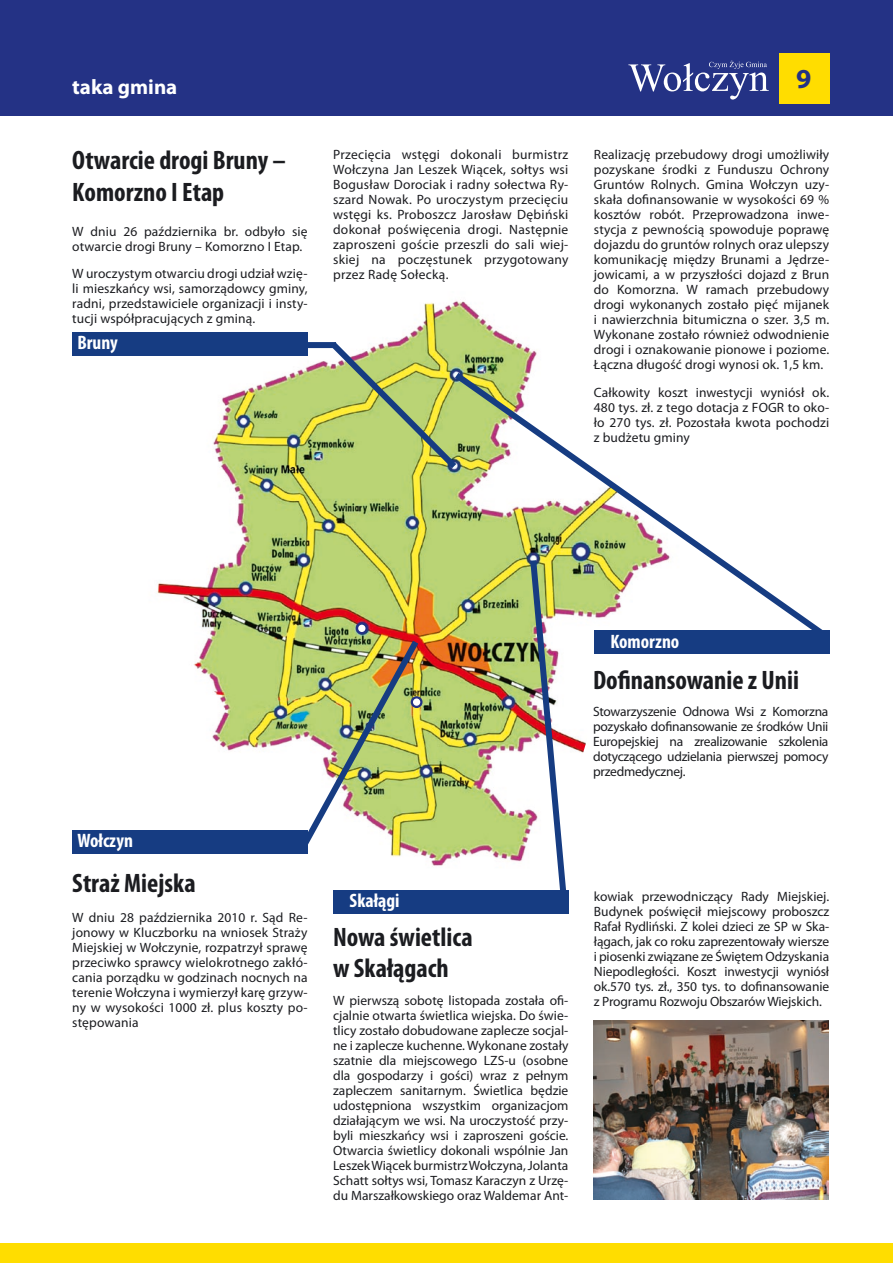
<style>
.page{position:relative;width:893px;height:1263px;background:#fff}
.page>*{position:absolute;margin:0;border:0;box-sizing:border-box;transform-origin:0 0}
.t1{font:700 27.6px "Myriad Pro";color:#243285}
.t2{font:700 condensed 26.7px/30.6px "Myriad Pro";color:#1b1c20}
.t3{font:700 21px "Myriad Pro";color:#fff}
.t4{font:700 condensed 19.5px "Myriad Pro";color:#fff}
.t5{font:13.5px/15px "Myriad Pro";letter-spacing:.01em;color:#1b1c20;text-align:justify}
</style>
<div class="page">
<img style="left:157px;top:300px;width:429px;height:611px">
<div style="left:72px;top:830px;width:236px;height:24px;background:#163c82"></div>
<img style="left:295px;top:634px;width:129px;height:220px">
<div style="left:72px;top:332px;width:236px;height:24px;background:#163c82"></div>
<img style="left:527px;top:643px;width:43px;height:258px">
<svg style="left:448px;top:367px;width:382px;height:276px"></svg>
<svg style="left:325px;top:336px;width:138px;height:139px;background:#b5c774"></svg>
<div style="left:0;top:0;width:893px;height:115px;background:#243285"></div>
<div style="left:1px;top:1244px;width:892px;height:19px;background:#fd0"></div>
<div style="left:779px;top:53px;width:50px;height:50px;background:#fd0"></div>
<svg style="left:628px;top:61px;width:141px;height:39px"></svg>
<div style="left:333px;top:890px;width:235px;height:23px;background:#163c82"></div>
<div style="left:594px;top:631px;width:235px;height:23px;background:#163c82"></div>
<svg style="left:411px;top:696px;width:12px;height:12px"></svg>
<div style="left:413px;top:698px;width:7px;height:8px;background:#fff;border-radius:50%"></div>
<svg style="left:356px;top:622px;width:12px;height:12px"></svg>
<div style="left:358px;top:625px;width:7px;height:7px;background:#fff;border-radius:50%"></div>
<div style="left:308px;top:342px;width:28px;height:6px;background:#163c82"></div>
<svg style="left:0;top:1244px;width:1px;height:19px"></svg>
<img style="left:594px;top:1020px;width:234px;height:179px">
<h3 class="t3" style="left:72px;top:73px;width:107px">taka gmina</h3>
<h2 class="t2" style="left:72px;top:143px;width:215px;line-height:32.1px">Otwarcie drogi Bruny –<br>Komorzno I Etap</h2>
<p class="t5" style="left:72px;top:223px;width:237px">W dniu 26 października br. odbyło się otwarcie drogi Bruny – Komorzno I Etap.</p>
<p class="t5" style="left:72px;top:266px;width:237px">W uroczystym otwarciu drogi udział wzię&shy;li mieszkańcy wsi, samorządowcy gminy, radni, przedstawiciele organizacji i insty&shy;tucji współpracujących z gminą.</p>
<h3 class="t4" style="left:77px;top:331px;width:42px">Bruny</h3>
<p class="t5" style="left:333px;top:147px;width:237px">Przecięcia wstęgi dokonali burmistrz Wołczyna Jan Leszek Wiącek, sołtys wsi Bogusław Dorociak i radny sołectwa Ry&shy;szard Nowak. Po uroczystym przecięciu wstęgi ks. Proboszcz Jarosław Dębiński dokonał poświęcenia drogi. Następnie zaproszeni goście przeszli do sali wiej&shy;skiej na poczęstunek przygotowany przez Radę Sołecką.</p>
<h1 class="t1" style="left:796px;top:61px;width:17px">9</h1>
<p class="t5" style="left:594px;top:147px;width:237px">Realizację przebudowy drogi umożliwiły pozyskane środki z Funduszu Ochrony Gruntów Rolnych. Gmina Wołczyn uzy&shy;skała dofinansowanie w wysokości 69 % kosztów robót. Przeprowadzona inwe&shy;stycja z pewnością spowoduje poprawę dojazdu do gruntów rolnych oraz ulepszy komunikację między Brunami a Jędrze&shy;jowicami, a w przyszłości dojazd z Brun do Komorzna. W ramach przebudowy drogi wykonanych zostało pięć mijanek i nawierzchnia bitumiczna o szer. 3,5 m.<br>Wykonane zostało również odwodnienie drogi i oznakowanie pionowe i poziome.<br>Łączna długość drogi wynosi ok. 1,5 km.</p>
<p class="t5" style="left:594px;top:384px;width:237px">Całkowity koszt inwestycji wyniósł ok.<br>480 tys. zł. z tego dotacja z FOGR to oko&shy;ło 270 tys. zł. Pozostała kwota pochodzi z budżetu gminy</p>
<h3 class="t4" style="left:77px;top:829px;width:57px">Wołczyn</h3>
<h2 class="t2" style="left:72px;top:867px;width:125px">Straż Miejska</h2>
<p class="t5" style="left:72px;top:910px;width:237px">W dniu 28 października 2010 r. Sąd Re&shy;jonowy w Kluczborku na wniosek Straży Miejskiej w Wołczynie, rozpatrzył sprawę przeciwko sprawcy wielokrotnego zakłó&shy;cania porządku w godzinach nocnych na terenie Wołczyna i wymierzył karę grzyw&shy;ny w wysokości 1000 zł. plus koszty po&shy;stępowania</p>
<h3 class="t4" style="left:610px;top:629px;width:70px">Komorzno</h3>
<h2 class="t2" style="left:593px;top:665px;width:207px">Dofinansowanie z Unii</h2>
<p class="t5" style="left:593px;top:704px;width:237px">Stowarzyszenie Odnowa Wsi z Komorzna pozyskało dofinansowanie ze środków Unii Europejskiej na zrealizowanie szkolenia dotyczącego udzielania pierwszej pomocy przedmedycznej.</p>
<h3 class="t4" style="left:350px;top:888px;width:52px">Skałągi</h3>
<h2 class="t2" style="left:333px;top:922px;width:141px">Nowa świetlica w Skałągach</h2>
<p class="t5" style="left:333px;top:993px;width:237px">W pierwszą sobotę listopada została ofi&shy;cjalnie otwarta świetlica wiejska. Do świe&shy;tlicy zostało dobudowane zaplecze socjal&shy;ne i zaplecze kuchenne. Wykonane zostały szatnie dla miejscowego LZS-u (osobne dla gospodarzy i gości) wraz z pełnym zapleczem sanitarnym. Świetlica będzie udostępniona wszystkim organizacjom działającym we wsi. Na uroczystość przy&shy;byli mieszkańcy wsi i zaproszeni goście.<br>Otwarcia świetlicy dokonali wspólnie Jan Leszek Wiącek burmistrz Wołczyna, Jolanta Schatt sołtys wsi, Tomasz Karaczyn z Urzę&shy;du Marszałkowskiego oraz Waldemar Ant-</p>
<p class="t5" style="left:594px;top:889px;width:237px">kowiak przewodniczący Rady Miejskiej.<br>Budynek poświęcił miejscowy proboszcz Rafał Rydliński. Z kolei dzieci ze SP w Ska&shy;łągach, jak co roku zaprezentowały wiersze i piosenki związane ze Świętem Odzyskania Niepodległości. Koszt inwestycji wyniósł ok.570 tys. zł., 350 tys. to dofinansowanie z Programu Rozwoju Obszarów Wiejskich.</p>
</div>
